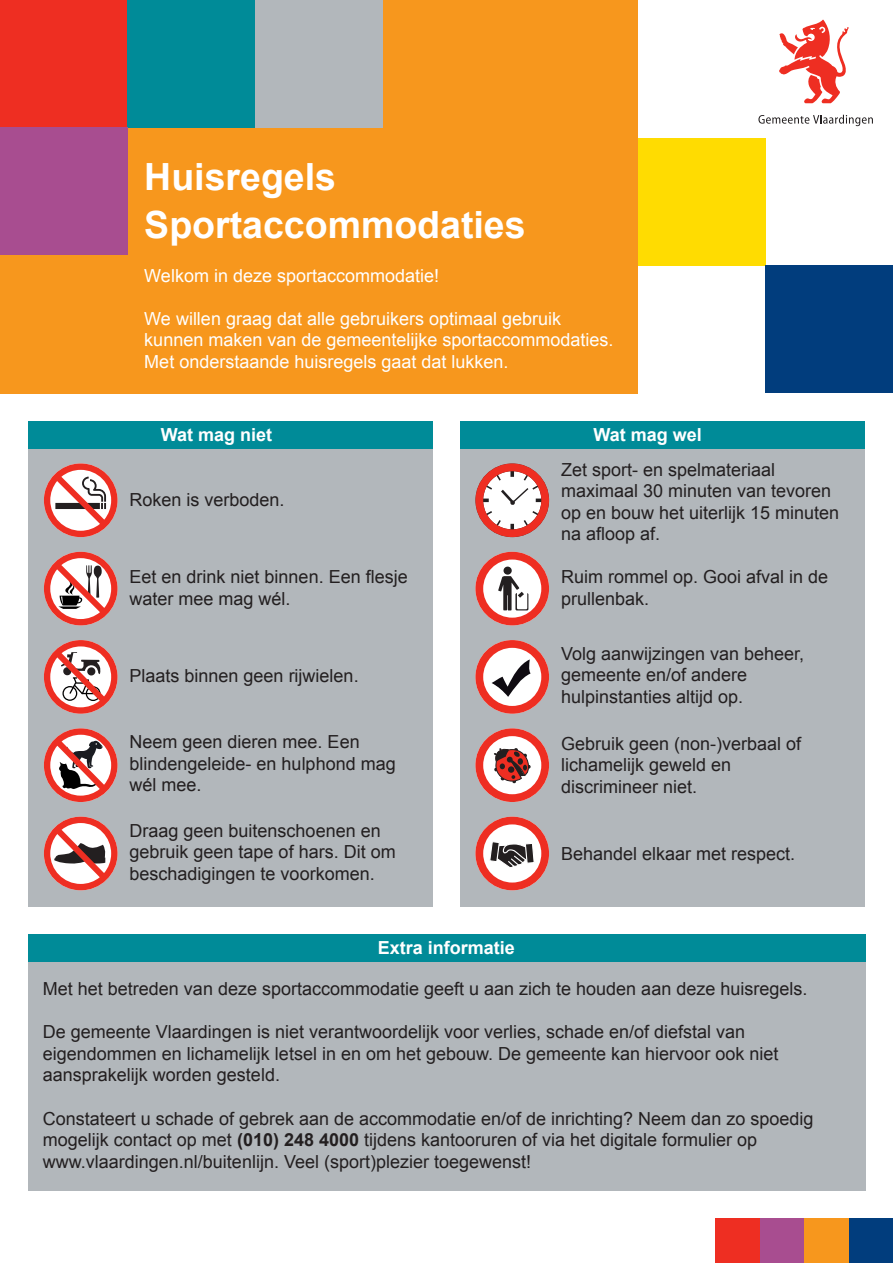
<style>
.page{position:relative;width:893px;height:1263px;background:#fff}
.page>*{position:absolute;margin:0;border:0;box-sizing:border-box;transform-origin:0 0}
.t1{font:700 37.5px/48px "Arial";color:#fff}
.t2{font:18px/21.6px "Arial";color:#231f20}
.t3{font:18px/21.6px "Arial";color:#fff}
.t4{font:700 18px "Arial";color:#fff}
.s1{font-weight:700}
</style>
<div class="page">
<svg style="left:779px;top:20px;width:70px;height:83px"></svg>
<svg style="left:758px;top:115px;width:115px;height:11px"></svg>
<div style="left:638px;top:138px;width:127px;height:128px;background:#ffdc01"></div>
<div style="left:759px;top:1218px;width:45px;height:45px;background:#a84d90"></div>
<div style="left:715px;top:1218px;width:44px;height:45px;background:#ee2e22"></div>
<div style="left:848px;top:1218px;width:45px;height:45px;background:#013d7d"></div>
<div style="left:804px;top:1218px;width:44px;height:45px;background:#f7971d"></div>
<div style="left:765px;top:266px;width:128px;height:127px;background:#013d7d"></div>
<div style="left:0;top:0;width:638px;height:393px;background:#f7971d"></div>
<div style="left:0;top:0;width:128px;height:128px;background:#ee2e22"></div>
<div style="left:128px;top:0;width:127px;height:128px;background:#008b98"></div>
<div style="left:255px;top:0;width:128px;height:128px;background:#b2b7bb"></div>
<div style="left:0;top:128px;width:128px;height:127px;background:#a84d90"></div>
<div style="left:28px;top:421px;width:405px;height:485px;background:#b2b7bb"></div>
<div style="left:460px;top:421px;width:405px;height:485px;background:#b2b7bb"></div>
<div style="left:28px;top:934px;width:837px;height:256px;background:#b2b7bb"></div>
<div style="left:28px;top:421px;width:405px;height:27px;background:#008b98"></div>
<div style="left:460px;top:421px;width:405px;height:27px;background:#008b98"></div>
<svg style="left:44px;top:463px;width:74px;height:74px"></svg>
<svg style="left:44px;top:552px;width:74px;height:73px"></svg>
<svg style="left:44px;top:640px;width:74px;height:74px"></svg>
<svg style="left:44px;top:728px;width:74px;height:74px"></svg>
<svg style="left:44px;top:816px;width:74px;height:74px"></svg>
<svg style="left:475px;top:463px;width:74px;height:74px"></svg>
<svg style="left:475px;top:552px;width:74px;height:73px"></svg>
<svg style="left:475px;top:728px;width:74px;height:74px"></svg>
<svg style="left:475px;top:817px;width:74px;height:73px"></svg>
<svg style="left:475px;top:640px;width:74px;height:74px"></svg>
<div style="left:28px;top:934px;width:837px;height:27px;background:#008b98"></div>
<h1 class="t1" style="left:144px;top:153px;width:383px">Huisregels<br>Sportaccommodaties</h1>
<p class="t3" style="left:144px;top:265px;width:296px">Welkom in deze sportaccommodatie!</p>
<p class="t3" style="left:144px;top:308px;width:471px">We willen graag dat alle gebruikers optimaal gebruik kunnen maken van de gemeentelijke sportaccommodaties.<br>Met onderstaande huisregels gaat dat lukken.</p>
<p class="t4" style="left:161px;top:422px;width:113px">Wat mag niet</p>
<p class="t4" style="left:593px;top:422px;width:110px">Wat mag wel</p>
<p class="t2" style="left:130px;top:489px;width:157px">Roken is verboden.</p>
<p class="t2" style="left:130px;top:566px;width:280px">Eet en drink niet binnen. Een flesje water mee mag wél.</p>
<p class="t2" style="left:130px;top:665px;width:231px">Plaats binnen geen rijwielen.</p>
<p class="t2" style="left:130px;top:731px;width:268px">Neem geen dieren mee. Een blindengeleide- en hulphond mag wél mee.</p>
<p class="t2" style="left:130px;top:820px;width:268px">Draag geen buitenschoenen en gebruik geen tape of hars. Dit om beschadigingen te voorkomen.</p>
<p class="t4" style="left:378px;top:935px;width:139px">Extra informatie</p>
<p class="t2" style="left:561px;top:459px;width:280px">Zet sport- en spelmateriaal maximaal 30 minuten van tevoren op en bouw het uiterlijk 15 minuten na afloop af.</p>
<p class="t2" style="left:561px;top:566px;width:269px">Ruim rommel op. Gooi afval in de prullenbak.</p>
<p class="t2" style="left:561px;top:643px;width:245px">Volg aanwijzingen van beheer, gemeente en/of andere hulpinstanties altijd op.</p>
<p class="t2" style="left:561px;top:733px;width:242px">Gebruik geen (non-)verbaal of lichamelijk geweld en discrimineer niet.</p>
<p class="t2" style="left:561px;top:843px;width:236px">Behandel elkaar met respect.</p>
<p class="t2" style="left:43px;top:978px;width:766px">Met het betreden van deze sportaccommodatie geeft u aan zich te houden aan deze huisregels.</p>
<p class="t2" style="left:43px;top:1021px;width:737px">De gemeente Vlaardingen is niet verantwoordelijk voor verlies, schade en/of diefstal van eigendommen en lichamelijk letsel in en om het gebouw. De gemeente kan hiervoor ook niet aansprakelijk worden gesteld.</p>
<p class="t2" style="left:43px;top:1108px;width:772px">Constateert u schade of gebrek aan de accommodatie en/of de inrichting? Neem dan zo spoedig mogelijk contact op met <span class="s1">(010) 248 4000</span> tijdens kantooruren of via het digitale formulier op www.vlaardingen.nl/buitenlijn. Veel (sport)plezier toegewenst!</p>
</div>
